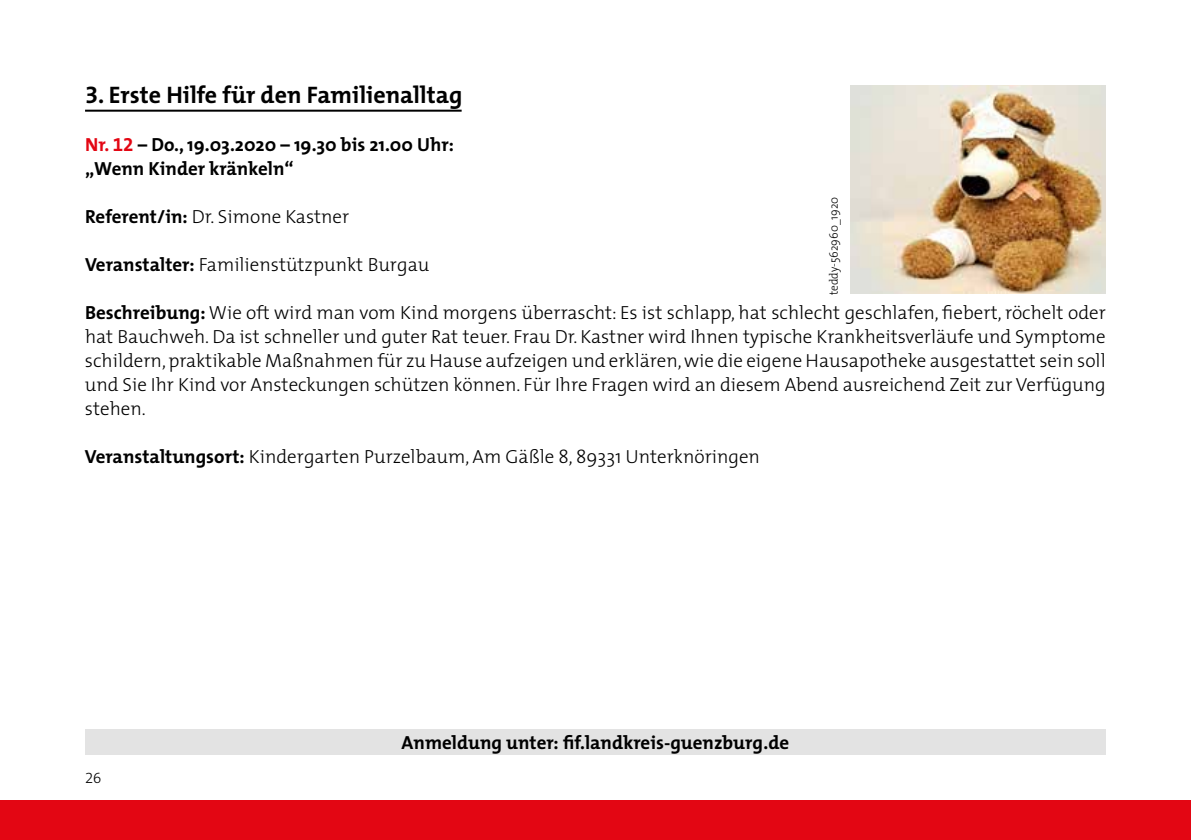
<style>
.page{position:relative;width:1191px;height:840px;background:#fff}
.page>*{position:absolute;margin:0;border:0;box-sizing:border-box;transform-origin:0 0}
.t1{font:700 24px "The Mix";color:#000}
.t2{font:300 19px/24px "The Mix";color:#000;text-align:justify}
.t3{font:700 19px/24px "The Mix";color:#000}
.t4{font:15px "The Mix Light Expert";color:#000}
.t5{font:300 12px "The Mix";color:#000;scale:.95 1}
.s1{font-family:"The Mix Bold Expert";font-weight:400}
.s2{color:#e30613}
.s3{font-family:"The Mix Bold Expert";font-weight:400;color:#e30613}
.s4{font-weight:700}
</style>
<div class="page">
<div style="left:0;top:799px;width:1191px;height:40px;background:#e30613"></div>
<img style="left:850px;top:85px;width:256px;height:208px">
<hr style="left:85px;top:110px;width:376px;height:2px;background:#000">
<div style="left:85px;top:729px;width:1021px;height:25px;background:#e3e3e3"></div>
<p class="t1" style="left:85px;top:74px;width:379px"><span class="s1">3</span>. Erste Hilfe für den Familienalltag</p>
<p class="t3" style="left:85px;top:132px;width:370px"><span class="s2">Nr.</span> <span class="s3">12</span> – Do., 19.03.2020 – 19.30 bis 21.00 Uhr: „Wenn Kinder kränkeln“</p>
<p class="t2" style="left:85px;top:204px;width:266px"><span class="s4">Referent/in:</span> Dr. Simone Kastner</p>
<p class="t2" style="left:85px;top:252px;width:346px"><span class="s4">Veranstalter:</span> Familienstützpunkt Burgau</p>
<p class="t2" style="left:85px;top:300px;width:1022px"><span class="s4">Beschreibung:</span> Wie oft wird man vom Kind morgens überrascht: Es ist schlapp, hat schlecht geschlafen, fiebert, röchelt oder hat Bauchweh. Da ist schneller und guter Rat teuer. Frau Dr. Kastner wird Ihnen typische Krankheitsverläufe und Symptome schildern,praktikable Maßnahmen für zu Hause aufzeigen und erklären,wie die eigene Hausapotheke ausgestattet sein soll und Sie Ihr Kind vor Ansteckungen schützen können. Für Ihre Fragen wird an diesem Abend ausreichend Zeit zur Verfügung stehen.</p>
<p class="t2" style="left:85px;top:444px;width:676px"><span class="s4">Veranstaltungsort:</span> Kindergarten Purzelbaum, Am Gäßle 8, 89331 Unterknöringen</p>
<p class="t5" style="left:824px;top:295px;width:105px;rotate:-90deg">teddy-562960_1920</p>
<p class="t4" style="left:85px;top:765px;width:18px">26</p>
<p class="t3" style="left:402px;top:729px;width:389px">Anmeldung unter: fif.landkreis-guenzburg.de</p>
</div>
